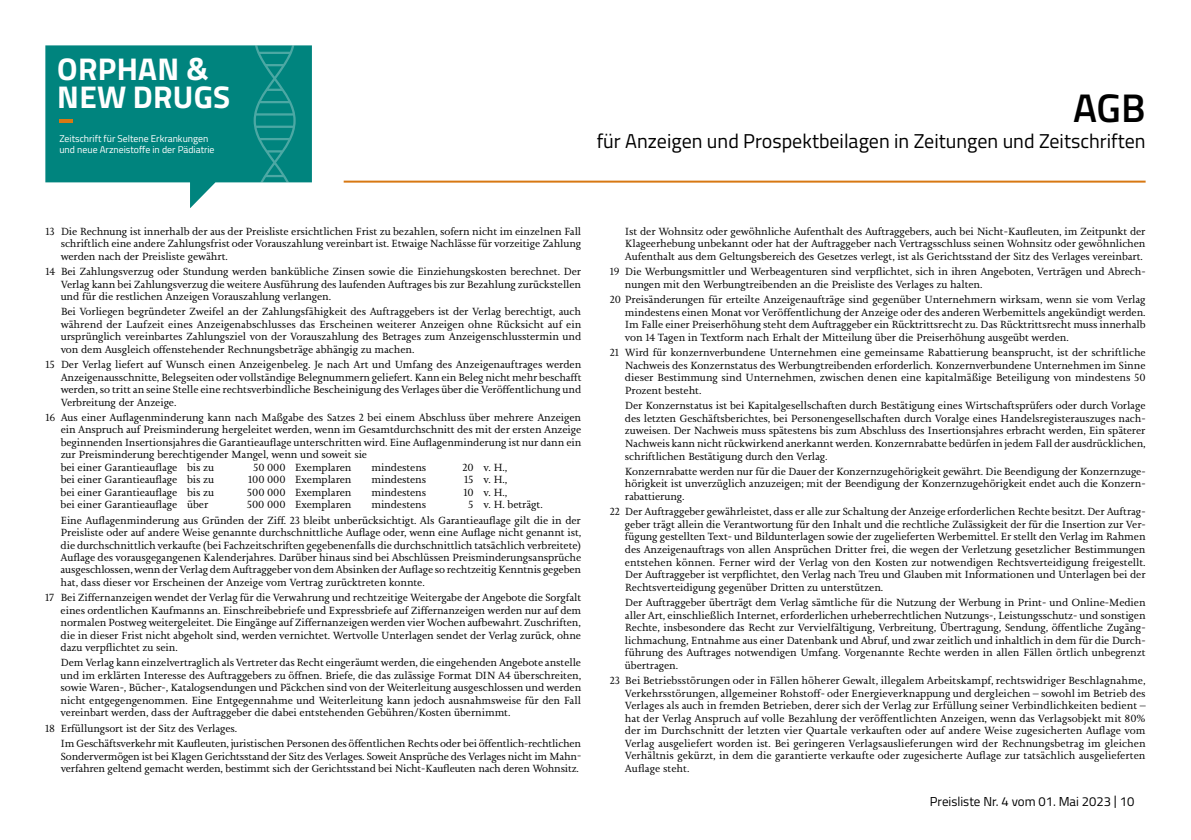
<style>
.page{position:relative;width:1191px;height:840px;background:#fff}
.page>*{position:absolute;margin:0;border:0;box-sizing:border-box;transform-origin:0 0}
.t1{font:600 40px "Titillium Web";color:#000}
.t2{font:700 31.4px/28.2px "Titillium Web";letter-spacing:.01em;color:#fff}
.t3{font:20px "Titillium Web";color:#000}
.t4{font:13px "Titillium Web";color:#000}
.t5{font:10.8px/12.6px "Joanna Nova";letter-spacing:-.01em;color:#000;text-align:justify}
.t6{font:9.8px/11.8px "Titillium Web";color:#fff}
</style>
<div class="page">
<svg style="left:45px;top:45px;width:267px;height:163px;background:#279791"></svg>
<svg style="left:252px;top:45px;width:45px;height:163px"></svg>
<hr style="left:59px;top:119px;width:14px;height:3px;background:#d77813">
<hr style="left:344px;top:180px;width:801px;height:2px;background:#d77813">
<h2 class="t2" style="left:57px;top:53px;width:174px">ORPHAN &amp;<br>NEW DRUGS</h2>
<p class="t6" style="left:59px;top:132px;width:157px">Zeitschrift für Seltene Erkrankungen und neue Arzneistoffe in der Pädiatrie</p>
<h1 class="t1" style="left:1073px;top:78px;width:74px">AGB</h1>
<h3 class="t3" style="left:596px;top:126px;width:550px">für Anzeigen und Prospektbeilagen in Zeitungen und Zeitschriften</h3>
<p class="t5" style="left:61px;top:225px;width:522px;text-indent:-15px">13 Die Rechnung ist innerhalb der aus der Preisliste ersichtlichen Frist zu bezahlen, sofern nicht im einzelnen Fall schriftlich eine andere Zahlungsfrist oder Vorauszahlung vereinbart ist. Etwaige Nachlässe für vorzeitige Zahlung werden nach der Preisliste gewährt.</p>
<p class="t5" style="left:61px;top:265px;width:522px;text-indent:-15px">14 Bei Zahlungsverzug oder Stundung werden bankübliche Zinsen sowie die Einziehungskosten berechnet. Der Verlag kann bei Zahlungsverzug die weitere Ausführung des laufenden Auftrages bis zur Bezahlung zurückstellen und für die restlichen Anzeigen Vorauszahlung verlangen.</p>
<p class="t5" style="left:61px;top:305px;width:522px">Bei Vorliegen begründeter Zweifel an der Zahlungsfähigkeit des Auftraggebers ist der Verlag berechtigt, auch während der Laufzeit eines Anzeigenabschlusses das Erscheinen weiterer Anzeigen ohne Rücksicht auf ein ursprünglich vereinbartes Zahlungsziel von der Vorauszahlung des Betrages zum Anzeigenschlusstermin und von dem Ausgleich offenstehender Rechnungsbeträge abhängig zu machen.</p>
<p class="t5" style="left:61px;top:358px;width:522px;text-indent:-15px">15 Der Verlag liefert auf Wunsch einen Anzeigenbeleg. Je nach Art und Umfang des Anzeigenauftrages werden Anzeigenausschnitte, Belegseiten oder vollständige Belegnummern geliefert. Kann ein Beleg nicht mehr beschafft werden, so tritt an seine Stelle eine rechtsverbindliche Bescheinigung des Verlages über die Veröffentlichung und Verbreitung der Anzeige.</p>
<p class="t5" style="left:61px;top:411px;width:522px;text-align:left;text-indent:-15px">16 Aus einer Auflagenminderung kann nach Maßgabe des Satzes 2 bei einem Abschluss über mehrere Anzeigen ein Anspruch auf Preisminderung hergeleitet werden, wenn im Gesamtdurchschnitt des mit der ersten Anzeige beginnenden Insertionsjahres die Garantieauflage unterschritten wird. Eine Auflagenminderung ist nur dann ein zur Preisminderung berechtigender Mangel, wenn und soweit sie<br>bei einer Garantieauflage bis zu</p>
<p class="t5" style="left:253px;top:460px;width:100px">50 000 Exemplaren</p>
<p class="t5" style="left:371px;top:460px;width:56px">mindestens</p>
<p class="t5" style="left:462px;top:460px;width:46px">20 v. H.,</p>
<p class="t5" style="left:61px;top:473px;width:155px">bei einer Garantieauflage bis zu</p>
<p class="t5" style="left:248px;top:473px;width:105px">100 000 Exemplaren</p>
<p class="t5" style="left:371px;top:473px;width:56px">mindestens</p>
<p class="t5" style="left:464px;top:473px;width:45px">15 v. H.,</p>
<p class="t5" style="left:61px;top:485px;width:155px">bei einer Garantieauflage bis zu</p>
<p class="t5" style="left:247px;top:485px;width:106px">500 000 Exemplaren</p>
<p class="t5" style="left:371px;top:485px;width:56px">mindestens</p>
<p class="t5" style="left:463px;top:485px;width:45px">10 v. H.,</p>
<p class="t5" style="left:61px;top:498px;width:149px">bei einer Garantieauflage über</p>
<p class="t5" style="left:247px;top:498px;width:106px">500 000 Exemplaren</p>
<p class="t5" style="left:371px;top:498px;width:56px">mindestens</p>
<p class="t5" style="left:61px;top:496px;width:522px;line-height:15.2px;text-indent:407px">5 v. H. beträgt.<br>Eine Auflagenminderung aus Gründen der Ziff. 23 bleibt unberücksichtigt. Als Garantieauflage gilt die in der</p>
<p class="t5" style="left:61px;top:526px;width:522px">Preisliste oder auf andere Weise genannte durchschnittliche Auflage oder, wenn eine Auflage nicht genannt ist, die durchschnittlich verkaufte (bei Fachzeitschriften gegebenenfalls die durchschnittlich tatsächlich verbreitete)<br>Auflage des vorausgegangenen Kalenderjahres. Darüber hinaus sind bei Abschlüssen Preisminderungsansprüche ausgeschlossen, wenn der Verlag dem Auftraggeber von dem Absinken der Auflage so rechtzeitig Kenntnis gegeben hat, dass dieser vor Erscheinen der Anzeige vom Vertrag zurücktreten konnte.</p>
<p class="t5" style="left:61px;top:591px;width:522px;text-indent:-15px">17 Bei Ziffernanzeigen wendet der Verlag für die Verwahrung und rechtzeitige Weitergabe der Angebote die Sorgfalt eines ordentlichen Kaufmanns an. Einschreibebriefe und Expressbriefe auf Ziffernanzeigen werden nur auf dem normalen Postweg weitergeleitet. Die Eingänge auf Ziffernanzeigen werden vier Wochen aufbewahrt. Zuschriften, die in dieser Frist nicht abgeholt sind, werden vernichtet. Wertvolle Unterlagen sendet der Verlag zurück, ohne dazu verpflichtet zu sein.</p>
<p class="t5" style="left:61px;top:656px;width:522px">Dem Verlag kann einzelvertraglich als Vertreter das Recht eingeräumt werden, die eingehenden Angebote anstelle und im erklärten Interesse des Auftraggebers zu öffnen. Briefe, die das zulässige Format DIN A4 überschreiten, sowie Waren-, Bücher-, Katalogsendungen und Päckchen sind von der Weiterleitung ausgeschlossen und werden nicht entgegengenommen. Eine Entgegennahme und Weiterleitung kann jedoch ausnahmsweise für den Fall vereinbart werden, dass der Auftraggeber die dabei entstehenden Gebühren/Kosten übernimmt.</p>
<p class="t5" style="left:61px;top:720px;width:522px;line-height:15.2px;text-indent:-15px">18 Erfüllungsort ist der Sitz des Verlages.<br>Im Geschäftsverkehr mit Kaufleuten, juristischen Personen des öffentlichen Rechts oder bei öffentlich-rechtlichen</p>
<p class="t5" style="left:61px;top:749px;width:522px">Sondervermögen ist bei Klagen Gerichtsstand der Sitz des Verlages. Soweit Ansprüche des Verlages nicht im Mahn&shy;verfahren geltend gemacht werden, bestimmt sich der Gerichtsstand bei Nicht-Kaufleuten nach deren Wohnsitz.</p>
<p class="t5" style="left:625px;top:225px;width:522px">Ist der Wohnsitz oder gewöhnliche Aufenthalt des Auftraggebers, auch bei Nicht-Kaufleuten, im Zeitpunkt der Klageerhebung unbekannt oder hat der Auftraggeber nach Vertragsschluss seinen Wohnsitz oder gewöhnlichen Aufenthalt aus dem Geltungsbereich des Gesetzes verlegt, ist als Gerichtsstand der Sitz des Verlages vereinbart.</p>
<p class="t5" style="left:625px;top:265px;width:522px;text-indent:-15px">19 Die Werbungsmittler und Werbeagenturen sind verpflichtet, sich in ihren Angeboten, Verträgen und Abrech&shy;nungen mit den Werbungtreibenden an die Preisliste des Verlages zu halten.</p>
<p class="t5" style="left:625px;top:293px;width:522px;text-indent:-15px">20 Preisänderungen für erteilte Anzeigenaufträge sind gegenüber Unternehmern wirksam, wenn sie vom Verlag mindestens einen Monat vor Veröffentlichung der Anzeige oder des anderen Werbemittels angekündigt werden.<br>Im Falle einer Preiserhöhung steht dem Auftraggeber ein Rücktrittsrecht zu. Das Rücktrittsrecht muss innerhalb von 14 Tagen in Textform nach Erhalt der Mitteilung über die Preiserhöhung ausgeübt werden.</p>
<p class="t5" style="left:625px;top:346px;width:522px;text-indent:-15px">21 Wird für konzernverbundene Unternehmen eine gemeinsame Rabattierung beansprucht, ist der schriftliche Nachweis des Konzernstatus des Werbungtreibenden erforderlich. Konzernverbundene Unternehmen im Sinne dieser Bestimmung sind Unternehmen, zwischen denen eine kapitalmäßige Beteiligung von mindestens 50<br>Prozent besteht.</p>
<p class="t5" style="left:625px;top:399px;width:522px">Der Konzernstatus ist bei Kapitalgesellschaften durch Bestätigung eines Wirtschaftsprüfers oder durch Vorlage des letzten Geschäftsberichtes, bei Personengesellschaften durch Voralge eines Handelsregisterauszuges nach&shy;zuweisen. Der Nachweis muss spätestens bis zum Abschluss des Insertionsjahres erbracht werden, Ein späterer Nachweis kann nicht rückwirkend anerkannt werden. Konzernrabatte bedürfen in jedem Fall der ausdrücklichen, schriftlichen Bestätigung durch den Verlag.</p>
<p class="t5" style="left:625px;top:464px;width:522px">Konzernrabatte werden nur für die Dauer der Konzernzugehörigkeit gewährt. Die Beendigung der Konzernzuge&shy;hörigkeit ist unverzüglich anzuzeigen; mit der Beendigung der Konzernzugehörigkeit endet auch die Konzern&shy;rabattierung.</p>
<p class="t5" style="left:625px;top:505px;width:522px;text-indent:-15px">22 Der Auftraggeber gewährleistet, dass er alle zur Schaltung der Anzeige erforderlichen Rechte besitzt. Der Auftrag&shy;geber trägt allein die Verantwortung für den Inhalt und die rechtliche Zulässigkeit der für die Insertion zur Ver&shy;fügung gestellten Text- und Bildunterlagen sowie der zugelieferten Werbemittel. Er stellt den Verlag im Rahmen des Anzeigenauftrags von allen Ansprüchen Dritter frei, die wegen der Verletzung gesetzlicher Bestimmungen entstehen können. Ferner wird der Verlag von den Kosten zur notwendigen Rechtsverteidigung freigestellt.<br>Der Auftraggeber ist verpflichtet, den Verlag nach Treu und Glauben mit Informationen und Unterlagen bei der Rechtsverteidigung gegenüber Dritten zu unterstützen.</p>
<p class="t5" style="left:625px;top:595px;width:522px">Der Auftraggeber überträgt dem Verlag sämtliche für die Nutzung der Werbung in Print- und Online-Medien aller Art, einschließlich Internet, erforderlichen urheberrechtlichen Nutzungs-, Leistungsschutz- und sonstigen Rechte, insbesondere das Recht zur Vervielfältigung, Verbreitung, Übertragung, Sendung, öffentliche Zugäng&shy;lichmachung, Entnahme aus einer Datenbank und Abruf, und zwar zeitlich und inhaltlich in dem für die Durch&shy;führung des Auftrages notwendigen Umfang. Vorgenannte Rechte werden in allen Fällen örtlich unbegrenzt übertragen.</p>
<p class="t5" style="left:625px;top:673px;width:522px;text-indent:-15px">23 Bei Betriebsstörungen oder in Fällen höherer Gewalt, illegalem Arbeitskampf, rechtswidriger Beschlagnahme, Verkehrsstörungen, allgemeiner Rohstoff- oder Energieverknappung und dergleichen – sowohl im Betrieb des Verlages als auch in fremden Betrieben, derer sich der Verlag zur Erfüllung seiner Verbindlichkeiten bedient – hat der Verlag Anspruch auf volle Bezahlung der veröffentlichten Anzeigen, wenn das Verlagsobjekt mit 80% der im Durchschnitt der letzten vier Quartale verkauften oder auf andere Weise zugesicherten Auflage vom Verlag ausgeliefert worden ist. Bei geringeren Verlagsauslieferungen wird der Rechnungsbetrag im gleichen Verhältnis gekürzt, in dem die garantierte verkaufte oder zugesicherte Auflage zur tatsächlich ausgelieferten Auflage steht.</p>
<p class="t4" style="left:930px;top:791px;width:206px">Preisliste Nr. 4 vom 01. Mai 2023 | 10</p>
</div>
